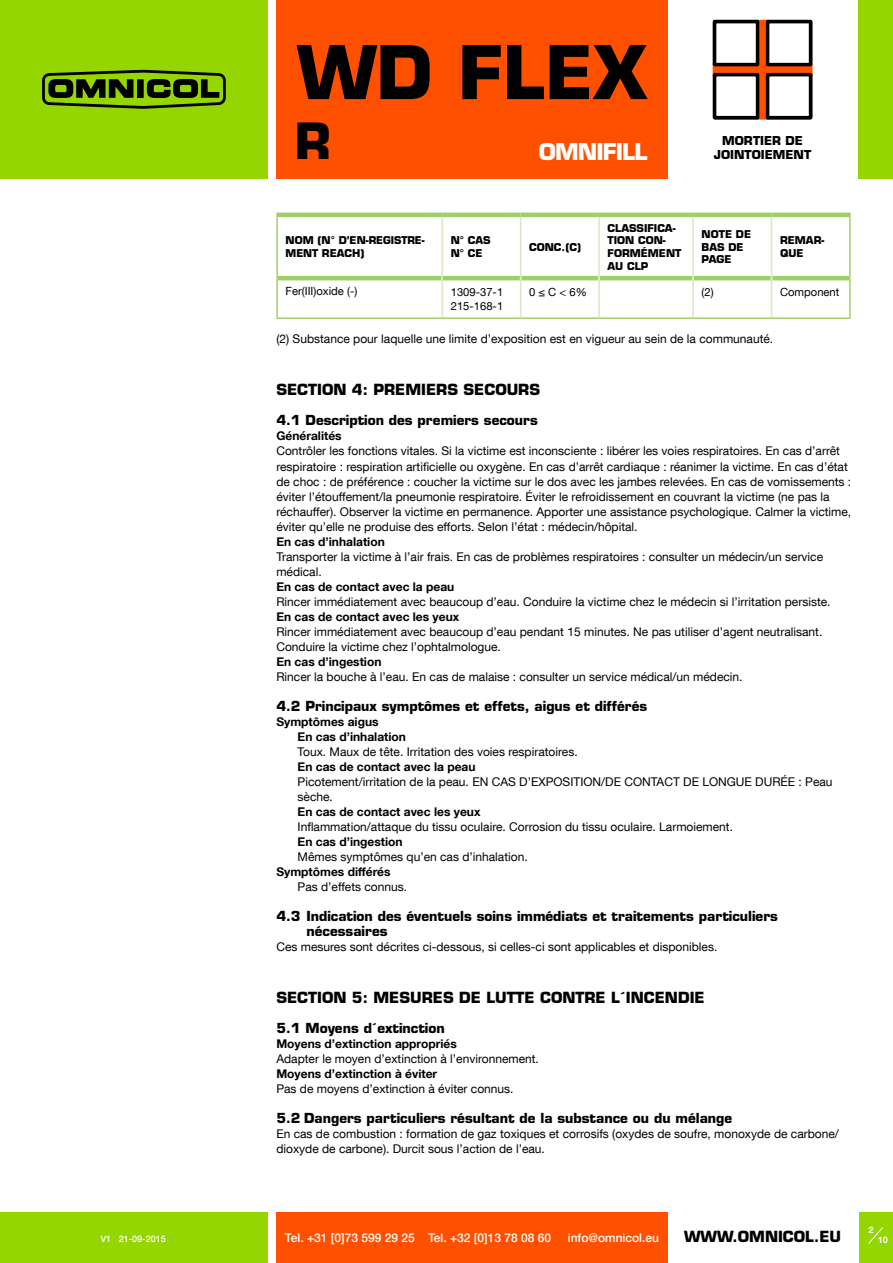
<style>
.page{position:relative;width:893px;height:1263px;background:#fff}
.page>*{position:absolute;margin:0;border:0;box-sizing:border-box;transform-origin:0 0}
.t1{font:700 72px "Eurostile";color:#000}
.t2{font:700 48.6px "Eurostile";color:#000}
.t3{font:700 22.5px "Eurostile";letter-spacing:-.04em;color:#fff}
.t4{font:700 15px "Eurostile";color:#000}
.t5{font:700 13.5px/15px "Eurostile";color:#000}
.t6{font:12px/15px "Helvetica Neue LT Com";color:#000}
.t7{font:700 12px/15px "Helvetica Neue LT Com";color:#000}
.t8{font:500 12px "Helvetica Neue LT Com";color:#fff}
.t9{font:700 12px/13.5px "Eurostile";color:#000;text-align:center}
.t10{font:11.25px/13.5px "Helvetica Neue LT Com";color:#000}
.t11{font:700 10.5px/12.6px "Eurostile";color:#000}
.t12{font:500 9px "Helvetica Neue LT Com";color:#fff}
.t13{font:700 9px "Helvetica Neue LT Com";color:#fff}
</style>
<div class="page">
<div style="left:859px;top:1212px;width:34px;height:51px;background:#95d500"></div>
<div style="left:0;top:1212px;width:268px;height:51px;background:#95d500"></div>
<div style="left:858px;top:0;width:35px;height:179px;background:#95d500"></div>
<div style="left:0;top:0;width:268px;height:179px;background:#95d500"></div>
<div style="left:42px;top:73px;width:184px;height:32px;border:3px solid #000;border-radius:6px"></div>
<svg style="left:48px;top:79px;width:86px;height:19px"></svg>
<div style="left:138px;top:80px;width:5px;height:17px;background:#000"></div>
<div style="left:137px;top:79px;width:7px;height:19px;border:1px solid #000"></div>
<svg style="left:146px;top:79px;width:74px;height:19px"></svg>
<div style="left:276px;top:1212px;width:392px;height:51px;background:#ff5000"></div>
<div style="left:276px;top:0;width:392px;height:179px;background:#ff5000"></div>
<svg style="left:868px;top:1227px;width:15px;height:17px"></svg>
<hr style="left:276px;top:317px;width:166px;height:2px;background:#a0cf67">
<hr style="left:442px;top:317px;width:79px;height:2px;background:#a0cf67">
<hr style="left:521px;top:317px;width:78px;height:2px;background:#a0cf67">
<hr style="left:599px;top:317px;width:94px;height:2px;background:#a0cf67">
<hr style="left:693px;top:317px;width:78px;height:2px;background:#a0cf67">
<hr style="left:771px;top:317px;width:80px;height:2px;background:#a0cf67">
<hr style="left:276px;top:278px;width:2px;height:39px;background:#a0cf67">
<hr style="left:849px;top:278px;width:2px;height:39px;background:#a0cf67">
<hr style="left:276px;top:213px;width:166px;height:4px;background:#a0cf67">
<hr style="left:442px;top:213px;width:79px;height:4px;background:#a0cf67">
<hr style="left:521px;top:213px;width:78px;height:4px;background:#a0cf67">
<hr style="left:599px;top:213px;width:94px;height:4px;background:#a0cf67">
<hr style="left:693px;top:213px;width:78px;height:4px;background:#a0cf67">
<hr style="left:771px;top:213px;width:80px;height:4px;background:#a0cf67">
<hr style="left:278px;top:276px;width:163px;height:4px;background:#a0cf67">
<hr style="left:443px;top:276px;width:77px;height:4px;background:#a0cf67">
<hr style="left:521px;top:276px;width:77px;height:4px;background:#a0cf67">
<hr style="left:600px;top:276px;width:92px;height:4px;background:#a0cf67">
<hr style="left:694px;top:276px;width:77px;height:4px;background:#a0cf67">
<hr style="left:772px;top:276px;width:77px;height:4px;background:#a0cf67">
<hr style="left:276px;top:217px;width:2px;height:61px;background:#a0cf67">
<hr style="left:849px;top:217px;width:2px;height:61px;background:#a0cf67">
<hr style="left:441px;top:217px;width:2px;height:61px;background:#d7e9bf">
<hr style="left:520px;top:217px;width:1px;height:61px;background:#d7e9bf">
<hr style="left:598px;top:217px;width:2px;height:61px;background:#d7e9bf">
<hr style="left:692px;top:217px;width:2px;height:61px;background:#d7e9bf">
<hr style="left:771px;top:217px;width:1px;height:61px;background:#d7e9bf">
<hr style="left:441px;top:278px;width:2px;height:39px;background:#d7e9bf">
<hr style="left:520px;top:278px;width:1px;height:39px;background:#d7e9bf">
<hr style="left:598px;top:278px;width:2px;height:39px;background:#d7e9bf">
<hr style="left:692px;top:278px;width:2px;height:39px;background:#d7e9bf">
<hr style="left:771px;top:278px;width:1px;height:39px;background:#d7e9bf">
<svg style="left:759px;top:20px;width:7px;height:99px"></svg>
<svg style="left:713px;top:63px;width:99px;height:13px"></svg>
<div style="left:713px;top:73px;width:46px;height:46px;border:4px solid #000"></div>
<div style="left:766px;top:73px;width:46px;height:46px;border:4px solid #000"></div>
<div style="left:713px;top:20px;width:46px;height:46px;border:4px solid #000"></div>
<div style="left:766px;top:20px;width:46px;height:46px;border:4px solid #000"></div>
<h1 class="t1" style="left:297px;top:28px;width:351px">WD FLEX</h1>
<h2 class="t2" style="left:295px;top:111px;width:38px">R</h2>
<h3 class="t3" style="left:539px;top:138px;width:110px">OMNIFILL</h3>
<p class="t9" style="left:714px;top:134px;width:99px">MORTIER DE<br>JOINTOIEMENT</p>
<p class="t11" style="left:286px;top:234px;width:140px">NOM (N° D’EN-REGISTRE-<br>MENT REACH)</p>
<p class="t11" style="left:451px;top:234px;width:41px">N° CAS<br>N° CE</p>
<p class="t11" style="left:529px;top:240px;width:53px">CONC.(C)</p>
<p class="t11" style="left:607px;top:222px;width:75px">CLASSIFICA-<br>TION CON-<br>FORMÉMENT<br>AU CLP</p>
<p class="t11" style="left:702px;top:228px;width:51px">NOTE DE<br>BAS DE<br>PAGE</p>
<p class="t11" style="left:780px;top:234px;width:46px">REMAR-<br>QUE</p>
<p class="t10" style="left:286px;top:284px;width:73px">Fer(III)oxide (-)</p>
<p class="t10" style="left:451px;top:285px;width:54px">1309-37-1<br>215-168-1</p>
<p class="t10" style="left:529px;top:285px;width:59px">0 ≤ C &lt; 6%</p>
<p class="t10" style="left:702px;top:285px;width:14px">(2)</p>
<p class="t10" style="left:780px;top:285px;width:61px">Component</p>
<p class="t6" style="left:276px;top:331px;width:498px">(2) Substance pour laquelle une limite d’exposition est en vigueur au sein de la communauté.</p>
<p class="t4" style="left:276px;top:381px;width:265px">SECTION 4: PREMIERS SECOURS</p>
<p class="t5" style="left:276px;top:413px;width:263px">4.1 Description des premiers secours</p>
<p class="t7" style="left:276px;top:428px;width:67px">Généralités</p>
<p class="t6" style="left:276px;top:443px;width:576px">Contrôler les fonctions vitales. Si la victime est inconsciente : libérer les voies respiratoires. En cas d’arrêt respiratoire : respiration artificielle ou oxygène. En cas d’arrêt cardiaque : réanimer la victime. En cas d’état de choc : de préférence : coucher la victime sur le dos avec les jambes relevées. En cas de vomissements : éviter l’étouffement/la pneumonie respiratoire. Éviter le refroidissement en couvrant la victime (ne pas la réchauffer). Observer la victime en permanence. Apporter une assistance psychologique. Calmer la victime, éviter qu’elle ne produise des efforts. Selon l’état : médecin/hôpital.</p>
<p class="t7" style="left:276px;top:533px;width:110px">En cas d’inhalation</p>
<p class="t6" style="left:276px;top:548px;width:548px">Transporter la victime à l’air frais. En cas de problèmes respiratoires : consulter un médecin/un service médical.</p>
<p class="t7" style="left:276px;top:578px;width:180px">En cas de contact avec la peau</p>
<p class="t6" style="left:276px;top:593px;width:556px">Rincer immédiatement avec beaucoup d’eau. Conduire la victime chez le médecin si l’irritation persiste.</p>
<p class="t7" style="left:276px;top:608px;width:184px">En cas de contact avec les yeux</p>
<p class="t6" style="left:276px;top:623px;width:547px">Rincer immédiatement avec beaucoup d’eau pendant 15 minutes. Ne pas utiliser d’agent neutralisant.<br>Conduire la victime chez l’ophtalmologue.</p>
<p class="t7" style="left:276px;top:653px;width:107px">En cas d’ingestion</p>
<p class="t6" style="left:276px;top:668px;width:468px">Rincer la bouche à l’eau. En cas de malaise : consulter un service médical/un médecin.</p>
<p class="t5" style="left:276px;top:698px;width:372px">4.2 Principaux symptômes et effets, aigus et différés</p>
<p class="t7" style="left:298px;top:713px;width:110px;text-indent:-21px">Symptômes aigus<br>En cas d’inhalation</p>
<p class="t6" style="left:298px;top:743px;width:282px">Toux. Maux de tête. Irritation des voies respiratoires.</p>
<p class="t7" style="left:298px;top:758px;width:180px">En cas de contact avec la peau</p>
<p class="t6" style="left:298px;top:773px;width:536px">Picotement/irritation de la peau. EN CAS D’EXPOSITION/DE CONTACT DE LONGUE DURÉE : Peau sèche.</p>
<p class="t7" style="left:298px;top:803px;width:184px">En cas de contact avec les yeux</p>
<p class="t6" style="left:298px;top:818px;width:437px">Inflammation/attaque du tissu oculaire. Corrosion du tissu oculaire. Larmoiement.</p>
<p class="t7" style="left:298px;top:833px;width:107px">En cas d’ingestion</p>
<p class="t6" style="left:298px;top:848px;width:232px">Mêmes symptômes qu’en cas d’inhalation.</p>
<p class="t7" style="left:276px;top:863px;width:116px">Symptômes différés</p>
<p class="t6" style="left:298px;top:878px;width:111px">Pas d’effets connus.</p>
<p class="t5" style="left:306px;top:908px;width:473px;text-indent:-30px">4.3 Indication des éventuels soins immédiats et traitements particuliers nécessaires</p>
<p class="t6" style="left:276px;top:938px;width:442px">Ces mesures sont décrites ci-dessous, si celles-ci sont applicables et disponibles.</p>
<p class="t4" style="left:276px;top:988px;width:430px">SECTION 5: MESURES DE LUTTE CONTRE L´INCENDIE</p>
<p class="t5" style="left:276px;top:1020px;width:170px">5.1 Moyens d´extinction</p>
<p class="t7" style="left:276px;top:1036px;width:182px">Moyens d’extinction appropriés</p>
<p class="t6" style="left:276px;top:1051px;width:264px">Adapter le moyen d’extinction à l’environnement.</p>
<p class="t7" style="left:276px;top:1066px;width:162px">Moyens d’extinction à éviter</p>
<p class="t6" style="left:276px;top:1081px;width:239px">Pas de moyens d’extinction à éviter connus.</p>
<p class="t5" style="left:276px;top:1110px;width:457px">5.2 Dangers particuliers résultant de la substance ou du mélange</p>
<p class="t6" style="left:276px;top:1126px;width:564px">En cas de combustion : formation de gaz toxiques et corrosifs (oxydes de soufre, monoxyde de carbone/ dioxyde de carbone). Durcit sous l’action de l’eau.</p>
<p class="t12" style="left:101px;top:1233px;width:67px">V1 21-09-2015</p>
<p class="t8" style="left:285px;top:1230px;width:268px">Tel. +31 [0]73 599 29 25 Tel. +32 [0]13 78 08 60</p>
<p class="t8" style="left:568px;top:1230px;width:93px">info@omnicol.eu</p>
<p class="t4" style="left:684px;top:1227px;width:159px">WWW.OMNICOL.EU</p>
<p class="t13" style="left:868px;top:1224px;width:7px">2</p>
<p class="t13" style="left:878px;top:1234px;width:12px">10</p>
</div>
